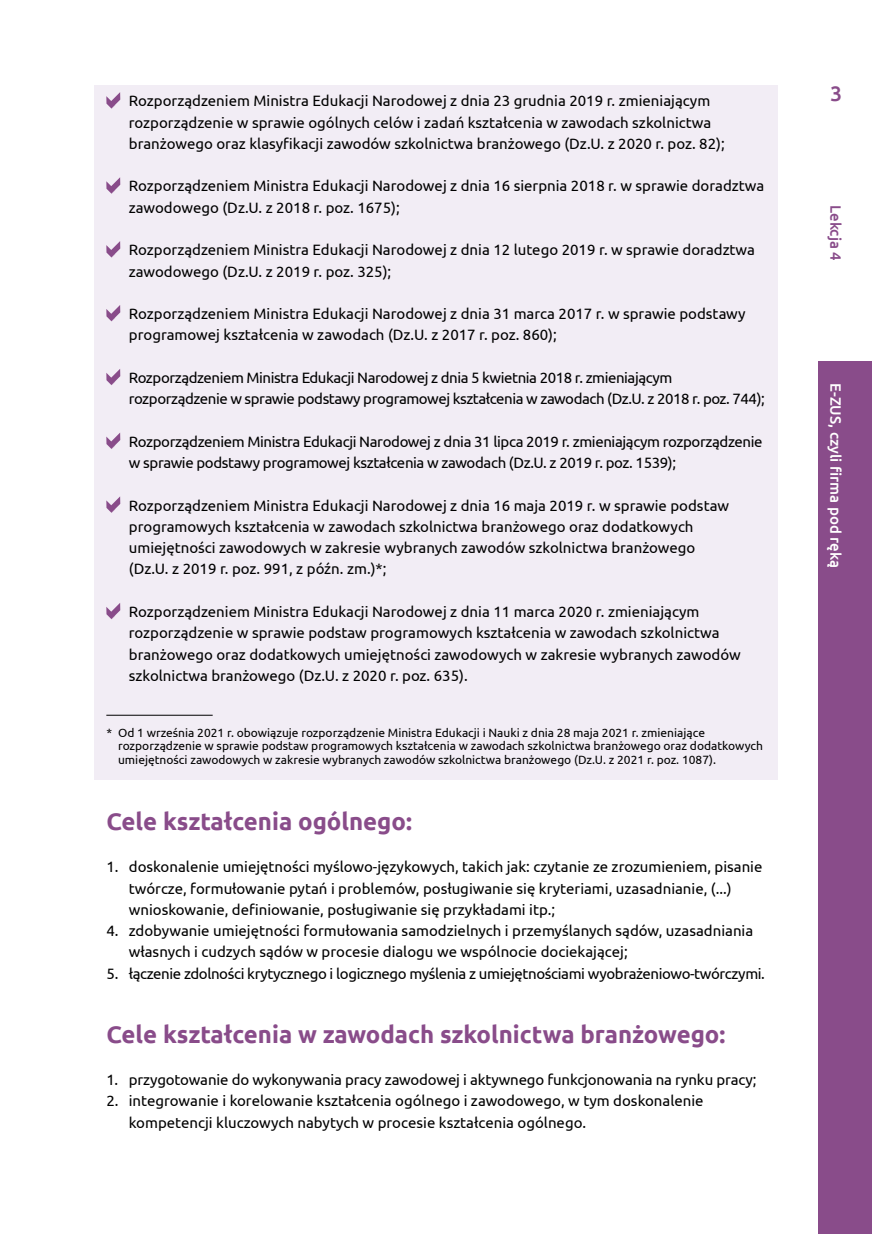
<style>
.page{position:relative;width:872px;height:1234px;background:#fff}
.page>*{position:absolute;margin:0;border:0;box-sizing:border-box;transform-origin:0 0}
.POZIOM_2{font:700 24px "Ubuntu";color:#894c8a}
.t1{font:500 21px "Ubuntu";color:#894c8a}
.wypunktowania{font:15px/21.3px "Ubuntu";color:#000}
.wypunktowania-2{font:15px/21.3px "Ubuntu";letter-spacing:-.025em;color:#000}
.wypunktowania-3{font:15px/21.3px "Ubuntu";letter-spacing:-.03em;color:#000}
.t2{font:500 15px "Ubuntu";color:#fff}
.t3{font:500 15px "Ubuntu";letter-spacing:-.005em;color:#894c8a}
.przypis{font:12px/13.5px "Ubuntu";color:#000}
</style>
<div class="page">
<div style="left:819px;top:361px;width:53px;height:872px;background:#894c8a"></div>
<div style="left:94px;top:85px;width:684px;height:694px;background:#f2edf5"></div>
<hr style="left:106px;top:714px;width:107px;height:1px;background:#000">
<svg style="left:106px;top:92px;width:14px;height:16px"></svg>
<svg style="left:106px;top:177px;width:14px;height:16px"></svg>
<svg style="left:106px;top:241px;width:14px;height:16px"></svg>
<svg style="left:106px;top:305px;width:14px;height:16px"></svg>
<svg style="left:106px;top:369px;width:14px;height:16px"></svg>
<svg style="left:106px;top:433px;width:14px;height:16px"></svg>
<svg style="left:106px;top:496px;width:14px;height:16px"></svg>
<svg style="left:106px;top:603px;width:14px;height:16px"></svg>
<p class="wypunktowania" style="left:129px;top:90px;width:597px">Rozporządzeniem Ministra Edukacji Narodowej z dnia 23 grudnia 2019 r. zmieniającym rozporządzenie w sprawie ogólnych celów i zadań kształcenia w zawodach szkolnictwa branżowego oraz klasyfikacji zawodów szkolnictwa branżowego (Dz.U. z 2020 r. poz. 82);</p>
<p class="wypunktowania" style="left:129px;top:175px;width:637px">Rozporządzeniem Ministra Edukacji Narodowej z dnia 16 sierpnia 2018 r. w sprawie doradztwa zawodowego (Dz.U. z 2018 r. poz. 1675);</p>
<p class="wypunktowania" style="left:129px;top:239px;width:628px">Rozporządzeniem Ministra Edukacji Narodowej z dnia 12 lutego 2019 r. w sprawie doradztwa zawodowego (Dz.U. z 2019 r. poz. 325);</p>
<p class="wypunktowania" style="left:129px;top:302px;width:618px">Rozporządzeniem Ministra Edukacji Narodowej z dnia 31 marca 2017 r. w sprawie podstawy programowej kształcenia w zawodach (Dz.U. z 2017 r. poz. 860);</p>
<p class="wypunktowania-3" style="left:129px;top:366px;width:637px">Rozporządzeniem Ministra Edukacji Narodowej z dnia 5 kwietnia 2018 r. zmieniającym rozporządzenie w sprawie podstawy programowej kształcenia w zawodach (Dz.U. z 2018 r. poz. 744);</p>
<p class="wypunktowania-2" style="left:129px;top:430px;width:635px">Rozporządzeniem Ministra Edukacji Narodowej z dnia 31 lipca 2019 r. zmieniającym rozporządzenie w sprawie podstawy programowej kształcenia w zawodach (Dz.U. z 2019 r. poz. 1539);</p>
<p class="wypunktowania" style="left:129px;top:494px;width:601px">Rozporządzeniem Ministra Edukacji Narodowej z dnia 16 maja 2019 r. w sprawie podstaw programowych kształcenia w zawodach szkolnictwa branżowego oraz dodatkowych umiejętności zawodowych w zakresie wybranych zawodów szkolnictwa branżowego (Dz.U. z 2019 r. poz. 991, z późn. zm.)*;</p>
<p class="wypunktowania" style="left:129px;top:600px;width:613px">Rozporządzeniem Ministra Edukacji Narodowej z dnia 11 marca 2020 r. zmieniającym rozporządzenie w sprawie podstaw programowych kształcenia w zawodach szkolnictwa branżowego oraz dodatkowych umiejętności zawodowych w zakresie wybranych zawodów szkolnictwa branżowego (Dz.U. z 2020 r. poz. 635).</p>
<p class="przypis" style="left:118px;top:725px;width:646px;text-indent:-12px">* Od 1 września 2021 r. obowiązuje rozporządzenie Ministra Edukacji i Nauki z dnia 28 maja 2021 r. zmieniające rozporządzenie w sprawie podstaw programowych kształcenia w zawodach szkolnictwa branżowego oraz dodatkowych umiejętności zawodowych w zakresie wybranych zawodów szkolnictwa branżowego (Dz.U. z 2021 r. poz. 1087).</p>
<h1 class="POZIOM_2" style="left:106px;top:806px;width:307px">Cele kształcenia ogólnego:</h1>
<p class="wypunktowania" style="left:129px;top:855px;width:635px;text-indent:-22px">1. doskonalenie umiejętności myślowo-językowych, takich jak: czytanie ze zrozumieniem, pisanie twórcze, formułowanie pytań i problemów, posługiwanie się kryteriami, uzasadnianie, (...) wnioskowanie, definiowanie, posługiwanie się przykładami itp.;</p>
<p class="wypunktowania" style="left:129px;top:919px;width:626px;text-indent:-22px">4. zdobywanie umiejętności formułowania samodzielnych i przemyślanych sądów, uzasadniania własnych i cudzych sądów w procesie dialogu we wspólnocie dociekającej;</p>
<p class="wypunktowania-2" style="left:106px;top:962px;width:660px">5. łączenie zdolności krytycznego i logicznego myślenia z umiejętnościami wyobrażeniowo-twórczymi.</p>
<h1 class="POZIOM_2" style="left:106px;top:1019px;width:620px">Cele kształcenia w zawodach szkolnictwa branżowego:</h1>
<p class="wypunktowania" style="left:106px;top:1068px;width:651px">1. przygotowanie do wykonywania pracy zawodowej i aktywnego funkcjonowania na rynku pracy;</p>
<p class="wypunktowania" style="left:129px;top:1089px;width:576px;text-indent:-22px">2. integrowanie i korelowanie kształcenia ogólnego i zawodowego, w tym doskonalenie kompetencji kluczowych nabytych w procesie kształcenia ogólnego.</p>
<h2 class="t1" style="left:830px;top:81px;width:13px">3</h2>
<p class="t3" style="left:845px;top:205px;width:57px;rotate:90deg">Lekcja 4</p>
<p class="t2" style="left:845px;top:383px;width:186px;rotate:90deg">E-ZUS, czyli firma pod ręką</p>
</div>
